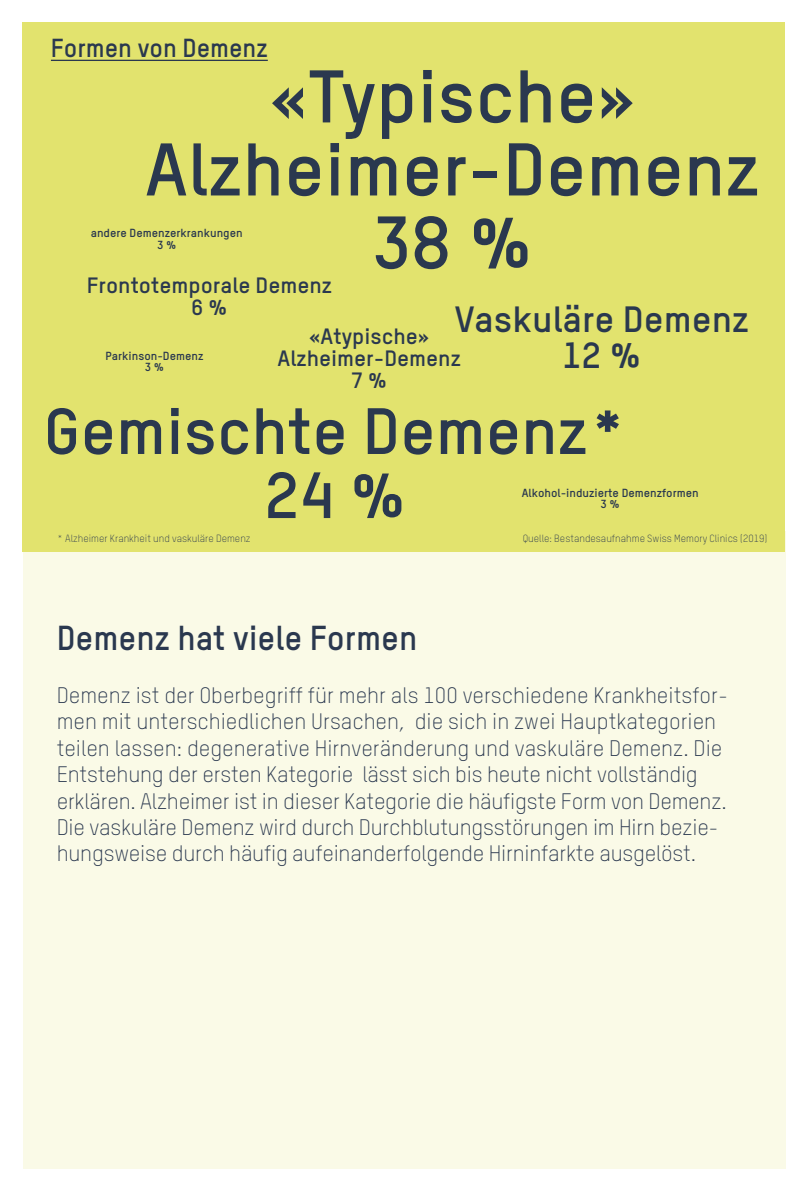
<style>
.page{position:relative;width:808px;height:1191px;background:#fff}
.page>*{position:absolute;margin:0;border:0;box-sizing:border-box;transform-origin:0 0}
.t1{font:700 73px/73px "TSTAR";color:#2a384f;text-align:center;scale:1.06 1}
.t2{font:700 64px/64px "TSTAR";color:#2a384f;text-align:center;scale:1.06 1}
.t3{font:700 35.8px/35.8px "TSTAR";color:#2a384f;text-align:center;scale:1.06 1}
.t4{font:700 34px "TSTAR";color:#2a384f}
.t5{font:700 25.6px "TSTAR";color:#2a384f}
.t6{font:300 22px/26.4px "TSTAR";letter-spacing:-.01em;color:#2a384f}
.t7{font:700 21.8px/21.8px "TSTAR";color:#2a384f;text-align:center;scale:1.06 1}
.t8{font:700 11.6px/11.6px "TSTAR";color:#2a384f;text-align:center;scale:1.06 1}
.t9{font:300 10.2px "TSTAR";color:#2a384f}
</style>
<div class="page">
<div style="left:23px;top:531px;width:762px;height:637px;background:#fafae7"></div>
<div style="left:23px;top:23px;width:762px;height:529px;background:#e2e36e"></div>
<hr style="left:51px;top:60px;width:217px;height:1px;background:#2a384f">
<p class="t5" style="left:51px;top:32px;width:218px">Formen von Demenz</p>
<h1 class="t1" style="left:145px;top:58px;width:582px">«Typische»<br>Alzheimer-Demenz<br>38 %</h1>
<p class="t8" style="left:91px;top:227px;width:145px">andere Demenzerkrankungen<br>3 %</p>
<p class="t7" style="left:87px;top:274px;width:233px">Frontotemporale Demenz<br>6 %</p>
<h3 class="t3" style="left:454px;top:301px;width:279px">Vaskuläre Demenz<br>12 %</h3>
<p class="t7" style="left:278px;top:325px;width:175px">«Atypische»<br>Alzheimer-Demenz<br>7 %</p>
<p class="t8" style="left:105px;top:349px;width:94px">Parkinson-Demenz<br>3 %</p>
<h2 class="t2" style="left:44px;top:397px;width:552px">Gemischte Demenz*<br>24 %</h2>
<p class="t8" style="left:522px;top:486px;width:168px">Alkohol-induzierte Demenzformen<br>3 %</p>
<p class="t9" style="left:57px;top:532px;width:195px">* Alzheimer Krankheit und vaskuläre Demenz</p>
<p class="t9" style="left:523px;top:532px;width:246px">Quelle: Bestandesaufnahme Swiss Memory Clinics (2019)</p>
<h3 class="t4" style="left:57px;top:616px;width:362px">Demenz hat viele Formen</h3>
<p class="t6" style="left:57px;top:682px;width:673px">Demenz ist der Oberbegriff für mehr als 100 verschiedene Krankheitsfor&shy;men mit unterschiedlichen Ursachen, die sich in zwei Hauptkategorien teilen lassen: degenerative Hirnveränderung und vaskuläre Demenz. Die Entstehung der ersten Kategorie lässt sich bis heute nicht vollständig erklären. Alzheimer ist in dieser Kategorie die häufigste Form von Demenz.<br>Die vaskuläre Demenz wird durch Durchblutungsstörungen im Hirn bezie&shy;hungsweise durch häufig aufeinanderfolgende Hirninfarkte ausgelöst.</p>
</div>
